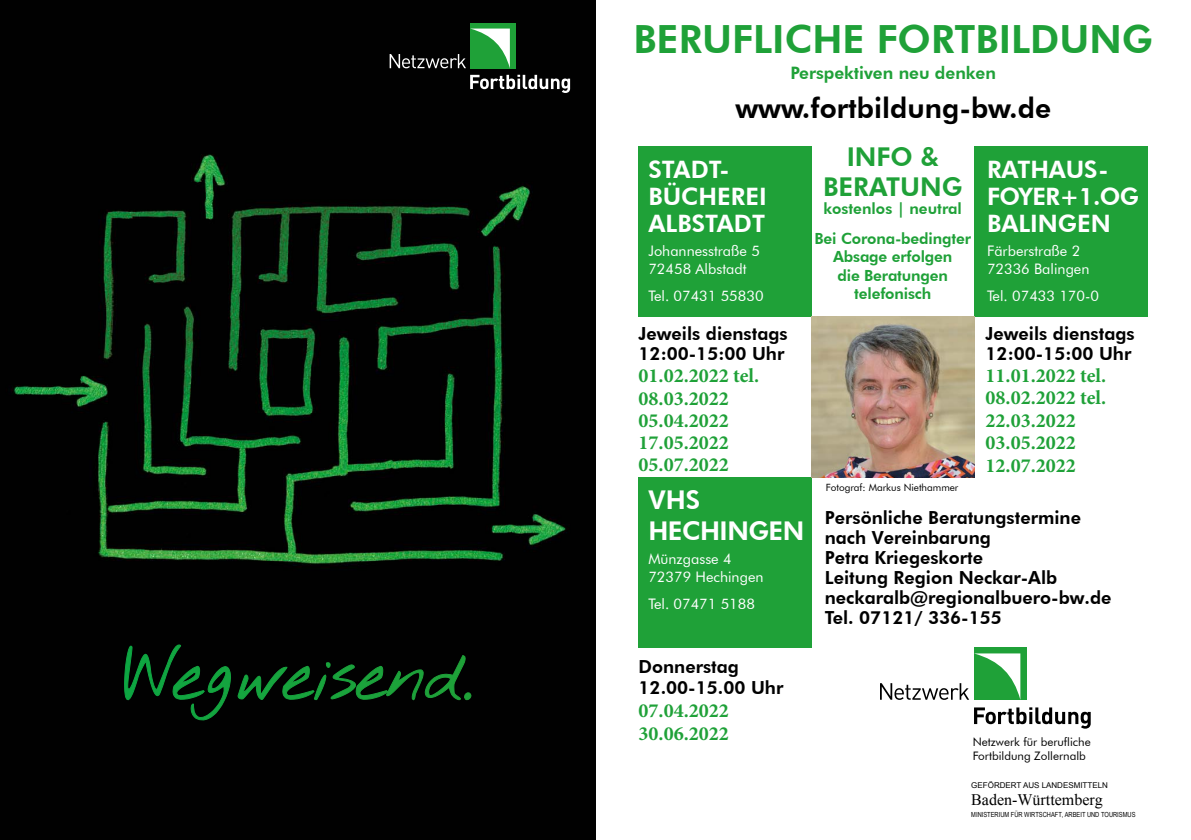
<style>
.page{position:relative;width:1191px;height:840px;background:#fff}
.page>*{position:absolute;margin:0;border:0;box-sizing:border-box;transform-origin:0 0}
.t1{font:800 38.8px "Futura ABT";color:#1fa138}
.t2{font:800 28px "Futura ABT";color:#000}
.t3{font:800 25.8px/29.6px "Futura ABT";color:#1fa138;text-align:center}
.t4{font:800 25.8px/31.4px "Futura ABT";letter-spacing:-.02em;color:#fff}
.t5{font:800 24px/27.2px "Futura ABT";color:#fff}
.t6{font:700 20px/22.4px "Minion Pro";color:#1fa138}
.t7{font:800 18px/20px "Futura ABT";color:#000}
.t8{font:800 17.2px "Futura ABT";color:#1fa138}
.t9{font:16px "Times New Roman";color:#000}
.t10{font:800 15.4px/18.4px "Futura ABT";letter-spacing:-.01em;color:#1fa138;text-align:center}
.t11{font:14.6px/18px "Futura BT";color:#fff}
.t12{font:11.8px/13.6px "Futura BT";color:#000}
.t13{font:10px "Futura BT";color:#000}
.t14{font:8px "Arial";color:#000}
.t15{font:7px "Arial Narrow";color:#000}
</style>
<div class="page">
<div style="left:974px;top:146px;width:173px;height:170px;background:#1fa138"></div>
<div style="left:638px;top:146px;width:173px;height:170px;background:#1fa138"></div>
<div style="left:638px;top:477px;width:173px;height:170px;background:#1fa138"></div>
<img style="left:811px;top:316px;width:163px;height:161px">
<div style="left:974px;top:647px;width:52px;height:52px;background:#1fa138"></div>
<svg style="left:974px;top:707px;width:116px;height:21px"></svg>
<svg style="left:880px;top:653px;width:140px;height:46px"></svg>
<img style="left:0;top:0;width:595px;height:839px">
<div style="left:470px;top:23px;width:45px;height:45px;background:#1fa138"></div>
<svg style="left:470px;top:75px;width:100px;height:18px"></svg>
<svg style="left:389px;top:29px;width:121px;height:39px"></svg>
<svg style="left:124px;top:644px;width:347px;height:76px;background:#041c0b"></svg>
<h1 class="t1" style="left:633px;top:15px;width:521px">BERUFLICHE FORTBILDUNG</h1>
<p class="t8" style="left:790px;top:62px;width:207px">Perspektiven neu denken</p>
<h2 class="t2" style="left:735px;top:91px;width:317px">www.fortbildung-bw.de</h2>
<h3 class="t5" style="left:648px;top:155px;width:120px">STADT-<br>BÜCHEREI<br>ALBSTADT</h3>
<p class="t11" style="left:648px;top:241px;width:113px">Johannesstraße 5<br>72458 Albstadt</p>
<p class="t11" style="left:648px;top:286px;width:117px">Tel. 07431 55830</p>
<p class="t7" style="left:638px;top:323px;width:151px">Jeweils dienstags<br>12:00-15:00 Uhr</p>
<p class="t6" style="left:638px;top:363px;width:122px">01.02.2022 tel.<br>08.03.2022<br>05.04.2022<br>17.05.2022<br>05.07.2022</p>
<h3 class="t4" style="left:648px;top:483px;width:157px">VHS<br>HECHINGEN</h3>
<p class="t11" style="left:648px;top:549px;width:117px">Münzgasse 4<br>72379 Hechingen</p>
<p class="t11" style="left:648px;top:594px;width:108px">Tel. 07471 5188</p>
<p class="t7" style="left:638px;top:655px;width:146px;line-height:21.6px">Donnerstag<br>12.00-15.00 Uhr</p>
<p class="t6" style="left:638px;top:698px;width:92px;line-height:23px">07.04.2022<br>30.06.2022</p>
<h3 class="t3" style="left:823px;top:142px;width:141px">INFO &amp;<br>BERATUNG</h3>
<p class="t10" style="left:814px;top:193px;width:158px;line-height:29.8px">kostenlos | neutral<br>Bei Corona-bedingter</p>
<p class="t10" style="left:833px;top:247px;width:121px">Absage erfolgen die Beratungen telefonisch</p>
<h3 class="t5" style="left:987px;top:155px;width:154px">RATHAUS-<br>FOYER+1.OG<br>BALINGEN</h3>
<p class="t11" style="left:987px;top:241px;width:104px">Färberstraße 2<br>72336 Balingen</p>
<p class="t11" style="left:987px;top:286px;width:113px">Tel. 07433 170-0</p>
<p class="t7" style="left:985px;top:323px;width:151px">Jeweils dienstags<br>12:00-15:00 Uhr</p>
<p class="t6" style="left:985px;top:364px;width:122px">11.01.2022 tel.<br>08.02.2022 tel.<br>22.03.2022<br>03.05.2022<br>12.07.2022</p>
<p class="t13" style="left:825px;top:481px;width:134px">Fotograf: Markus Niethammer</p>
<p class="t7" style="left:825px;top:507px;width:288px">Persönliche Beratungstermine nach Vereinbarung<br>Petra Kriegeskorte<br>Leitung Region Neckar-Alb neckaralb@regionalbuero-bw.de<br>Tel. 07121/ 336-155</p>
<p class="t12" style="left:972px;top:734px;width:120px">Netzwerk für berufliche<br>Fortbildung Zollernalb</p>
<p class="t14" style="left:971px;top:779px;width:138px">GEFÖRDERT AUS LANDESMITTELN</p>
<p class="t9" style="left:971px;top:788px;width:133px">Baden-Württemberg</p>
<p class="t15" style="left:971px;top:809px;width:166px">MINISTERIUM FÜR WIRTSCHAFT, ARBEIT UND TOURISMUS</p>
</div>
